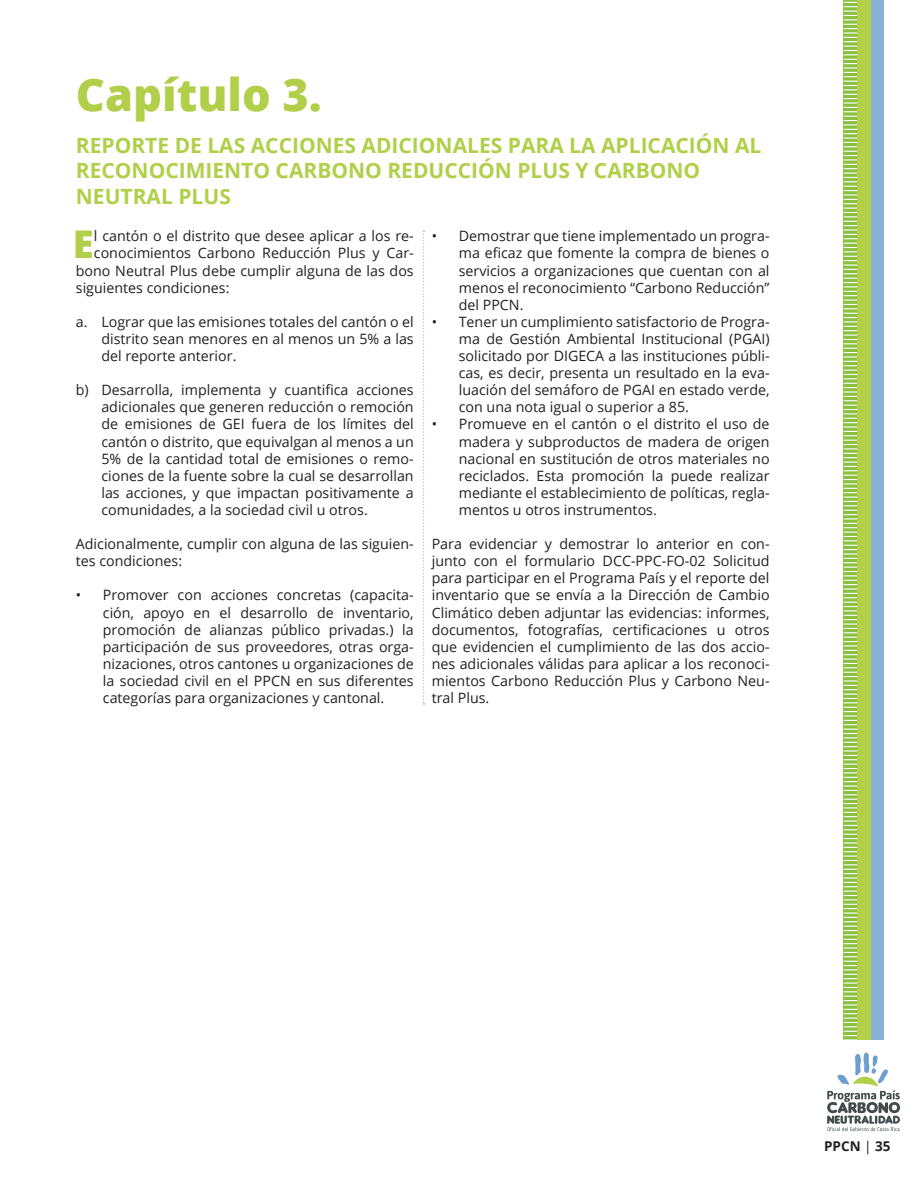
<style>
.page{position:relative;width:918px;height:1188px;background:#fff}
.page>*{position:absolute;margin:0;border:0;box-sizing:border-box;transform-origin:0 0}
.t1{font:800 45px "Open Sans";color:#b1cf49}
.t2{font:800 38.25px "Open Sans";color:#b1cf49}
.t3{font:700 21px/25.2px "Open Sans";color:#b1cf49}
.t4{font:14.25px/17.1px "Open Sans";color:#231f20;text-align:justify}
.t5{font:700 13.5px "Open Sans";color:#231f20}
.s1{font-weight:400}
</style>
<div class="page">
<svg style="left:827px;top:1053px;width:73px;height:78px"></svg>
<div style="left:870px;top:0;width:13px;height:1040px;background:#8ab2d7"></div>
<div style="left:857px;top:0;width:13px;height:1040px;background:#b2d04a"></div>
<svg style="left:844px;top:2px;width:13px;height:1038px"></svg>
<svg style="left:423px;top:230px;width:2px;height:475px"></svg>
<h1 class="t1" style="left:76px;top:60px;width:247px">Capítulo 3.</h1>
<h3 class="t3" style="left:76px;top:133px;width:687px">REPORTE DE LAS ACCIONES ADICIONALES PARA LA APLICACIÓN AL<br>RECONOCIMIENTO CARBONO REDUCCIÓN PLUS Y CARBONO<br>NEUTRAL PLUS</h3>
<h2 class="t2" style="left:73px;top:215px;width:22px">E</h2>
<p class="t4" style="left:94px;top:227px;width:321px">l cantón o el distrito que desee aplicar a los re-</p>
<p class="t4" style="left:459px;top:227px;width:312px;text-indent:-27px">• Demostrar que tiene implementado un progra&shy;ma eficaz que fomente la compra de bienes o servicios a organizaciones que cuentan con al menos el reconocimiento “Carbono Reducción” del PPCN.</p>
<p class="t4" style="left:459px;top:313px;width:312px;text-indent:-27px">• Tener un cumplimiento satisfactorio de Progra&shy;ma de Gestión Ambiental Institucional (PGAI) solicitado por DIGECA a las instituciones públi&shy;cas, es decir, presenta un resultado en la eva&shy;luación del semáforo de PGAI en estado verde, con una nota igual o superior a 85.</p>
<p class="t4" style="left:459px;top:415px;width:312px;text-indent:-27px">• Promueve en el cantón o el distrito el uso de madera y subproductos de madera de origen nacional en sustitución de otros materiales no reciclados. Esta promoción la puede realizar mediante el establecimiento de políticas, regla&shy;mentos u otros instrumentos.</p>
<p class="t4" style="left:432px;top:535px;width:339px">Para evidenciar y demostrar lo anterior en con&shy;junto con el formulario DCC-PPC-FO-02 Solicitud para participar en el Programa País y el reporte del inventario que se envía a la Dirección de Cambio Climático deben adjuntar las evidencias: informes, documentos, fotografías, certificaciones u otros que evidencien el cumplimiento de las dos accio&shy;nes adicionales válidas para aplicar a los reconoci&shy;mientos Carbono Reducción Plus y Carbono Neu&shy;tral Plus.</p>
<p class="t4" style="left:94px;top:244px;width:321px">conocimientos Carbono Reducción Plus y Car-</p>
<p class="t4" style="left:76px;top:261px;width:339px">bono Neutral Plus debe cumplir alguna de las dos</p>
<p class="t4" style="left:76px;top:279px;width:155px">siguientes condiciones:</p>
<p class="t4" style="left:101px;top:313px;width:314px;text-indent:-25px">a. Lograr que las emisiones totales del cantón o el distrito sean menores en al menos un 5% a las del reporte anterior.</p>
<p class="t4" style="left:101px;top:381px;width:314px;text-indent:-25px">b) Desarrolla, implementa y cuantifica acciones adicionales que generen reducción o remoción de emisiones de GEI fuera de los límites del cantón o distrito, que equivalgan al menos a un 5% de la cantidad total de emisiones o remo&shy;ciones de la fuente sobre la cual se desarrollan las acciones, y que impactan positivamente a comunidades, a la sociedad civil u otros.</p>
<p class="t4" style="left:76px;top:535px;width:339px">Adicionalmente, cumplir con alguna de las siguien&shy;tes condiciones:</p>
<p class="t4" style="left:103px;top:586px;width:312px;text-indent:-27px">• Promover con acciones concretas (capacita&shy;ción, apoyo en el desarrollo de inventario, promoción de alianzas público privadas.) la participación de sus proveedores, otras orga&shy;nizaciones, otros cantones u organizaciones de la sociedad civil en el PPCN en sus diferentes categorías para organizaciones y cantonal.</p>
<p class="t5" style="left:824px;top:1136px;width:68px">PPCN <span class="s1">|</span> 35</p>
</div>
